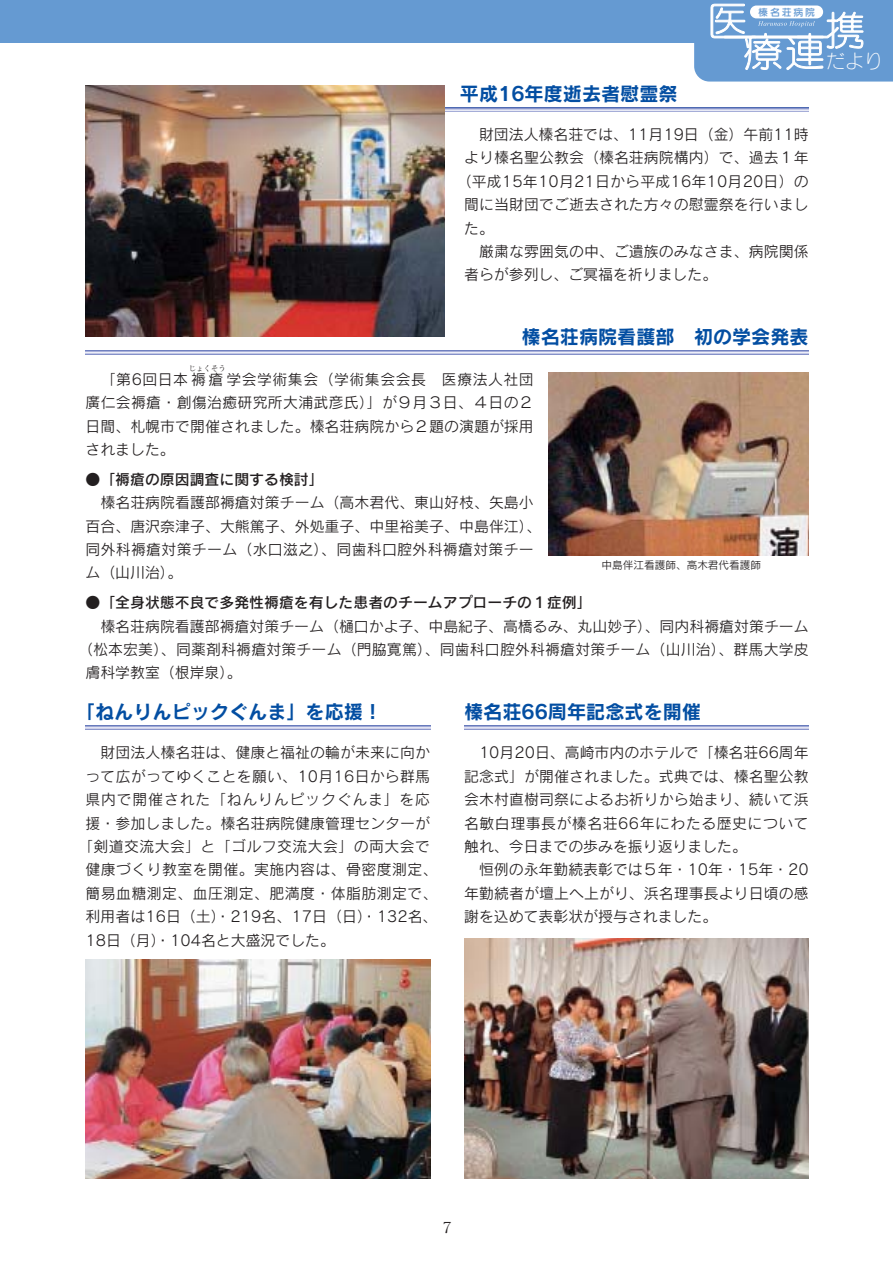
<style>
.page{position:relative;width:893px;height:1262px;background:#fff}
.page>*{position:absolute;margin:0;border:0;box-sizing:border-box;transform-origin:0 0}
.t1{font:19.2px "Rodin CID B";color:#034ea2}
.t2{font:18.75px "Seurat CID L";color:#fff}
.t3{font:14.85px/23.4px "Rodin CID M";letter-spacing:.005em;color:#231f20;text-align:justify}
.t4{font:14.85px "Rodin CID M";letter-spacing:.03em;color:#231f20}
.t5{font:14.85px "Rodin CID DB";color:#231f20}
.t6{font:14.85px "Rodin CID M";letter-spacing:.035em;color:#231f20}
.t7{font:14.85px "Rodin CID M";letter-spacing:.055em;color:#231f20}
.t8{font:14.85px "Matisse CID M";color:#231f20}
.t9{font:10.65px "Rodin CID M";color:#231f20}
.t10{font:9.9px "Seurat CID DB";letter-spacing:.18em;color:#659ad2}
.t11{font:7.5px "Matisse CID M";color:#231f20}
</style>
<div class="page">
<div style="left:0;top:0;width:892px;height:43px;background:#659ad2"></div>
<svg style="left:694px;top:3px;width:198px;height:79px"></svg>
<img style="left:548px;top:373px;width:260px;height:182px">
<svg style="left:85px;top:350px;width:723px;height:4px;background:#b1b9dd"></svg>
<svg style="left:444px;top:108px;width:364px;height:4px"></svg>
<svg style="left:85px;top:725px;width:345px;height:4px"></svg>
<svg style="left:464px;top:725px;width:344px;height:4px"></svg>
<img style="left:85px;top:85px;width:359px;height:251px">
<img style="left:464px;top:938px;width:344px;height:240px">
<img style="left:85px;top:959px;width:345px;height:219px">
<p class="t10" style="left:758px;top:8px;width:58px">榛名荘病院</p>
<p class="t1" style="left:460px;top:87px;width:219px">平成16年度逝去者慰霊祭</p>
<p class="t3" style="left:479px;top:125px;width:331px">財団法人榛名荘では、11月19日（金）午前11時</p>
<p class="t3" style="left:464px;top:148px;width:346px">より榛名聖公教会（榛名荘病院構内）で、過去１年</p>
<p class="t3" style="left:456px;top:172px;width:353px">（平成15年10月21日から平成16年10月20日）の</p>
<p class="t3" style="left:464px;top:195px;width:346px">間に当財団でご逝去された方々の慰霊祭を行いまし</p>
<p class="t3" style="left:464px;top:218px;width:31px">た。</p>
<p class="t3" style="left:479px;top:242px;width:331px">厳粛な雰囲気の中、ご遺族のみなさま、病院関係</p>
<p class="t3" style="left:464px;top:265px;width:254px">者らが参列し、ご冥福を祈りました。</p>
<p class="t2" style="left:826px;top:54px;width:58px">だより</p>
<p class="t1" style="left:521px;top:329px;width:289px">榛名荘病院看護部　初の学会発表</p>
<p class="t11" style="left:189px;top:365px;width:39px">じょくそう</p>
<p class="t3" style="left:85px;top:393px;width:450px">廣仁会褥瘡・創傷治癒研究所大浦武彦氏）」が９月３日、４日の２日間、札幌市で開催されました。榛名荘病院から２題の演題が採用されました。</p>
<p class="t5" style="left:85px;top:473px;width:240px">●「褥瘡の原因調査に関する検討」</p>
<p class="t3" style="left:85px;top:493px;width:457px;text-align:left;text-indent:15px">榛名荘病院看護部褥瘡対策チーム（高木君代、東山好枝、矢島小百合、唐沢奈津子、大熊篤子、外処重子、中里裕美子、中島伴江）、同外科褥瘡対策チーム（水口滋之）、同歯科口腔外科褥瘡対策チーム（山川治）。</p>
<p class="t5" style="left:85px;top:597px;width:507px">●「全身状態不良で多発性褥瘡を有した患者のチームアプローチの１症例」</p>
<p class="t3" style="left:100px;top:616px;width:709px">榛名荘病院看護部褥瘡対策チーム（樋口かよ子、中島紀子、高橋るみ、丸山妙子）、同内科褥瘡対策チーム</p>
<p class="t3" style="left:78px;top:639px;width:732px">（松本宏美）、同薬剤科褥瘡対策チーム（門脇寛篤）、同歯科口腔外科褥瘡対策チーム（山川治）、群馬大学皮</p>
<p class="t3" style="left:85px;top:663px;width:158px">膚科学教室（根岸泉）。</p>
<p class="t6" style="left:101px;top:374px;width:434px">「第6回日本褥瘡学会学術集会（学術集会会長　医療法人社団</p>
<p class="t9" style="left:601px;top:561px;width:161px">中島伴江看護師、高木君代看護師</p>
<p class="t1" style="left:76px;top:705px;width:308px">「ねんりんピックぐんま」を応援！</p>
<p class="t3" style="left:100px;top:743px;width:331px">財団法人榛名荘は、健康と福祉の輪が未来に向か</p>
<p class="t3" style="left:85px;top:766px;width:346px">って広がってゆくことを願い、10月16日から群馬</p>
<p class="t7" style="left:85px;top:794px;width:346px">県内で開催された「ねんりんピックぐんま」を応</p>
<p class="t3" style="left:85px;top:813px;width:346px">援・参加しました。榛名荘病院健康管理センターが</p>
<p class="t4" style="left:78px;top:840px;width:353px">「剣道交流大会」と「ゴルフ交流大会」の両大会で</p>
<p class="t4" style="left:85px;top:864px;width:353px">健康づくり教室を開催。実施内容は、骨密度測定、</p>
<p class="t4" style="left:85px;top:887px;width:353px">簡易血糖測定、血圧測定、肥満度・体脂肪測定で、</p>
<p class="t3" style="left:85px;top:907px;width:353px">利用者は16日（土）・219名、17日（日）・132名、</p>
<p class="t3" style="left:85px;top:930px;width:251px">18日（月）・104名と大盛況でした。</p>
<p class="t1" style="left:464px;top:705px;width:238px">榛名荘66周年記念式を開催</p>
<p class="t3" style="left:464px;top:743px;width:346px;text-indent:15px">10月20日、高崎市内のホテルで「榛名荘66周年記念式」が開催されました。式典では、榛名聖公教会木村直樹司祭によるお祈りから始まり、続いて浜名敏白理事長が榛名荘66年にわたる歴史について触れ、今日までの歩みを振り返りました。</p>
<p class="t3" style="left:464px;top:860px;width:346px;text-indent:15px">恒例の永年勤続表彰では５年・10年・15年・20年勤続者が壇上へ上がり、浜名理事長より日頃の感謝を込めて表彰状が授与されました。</p>
<p class="t8" style="left:442px;top:1222px;width:11px">7</p>
</div>
